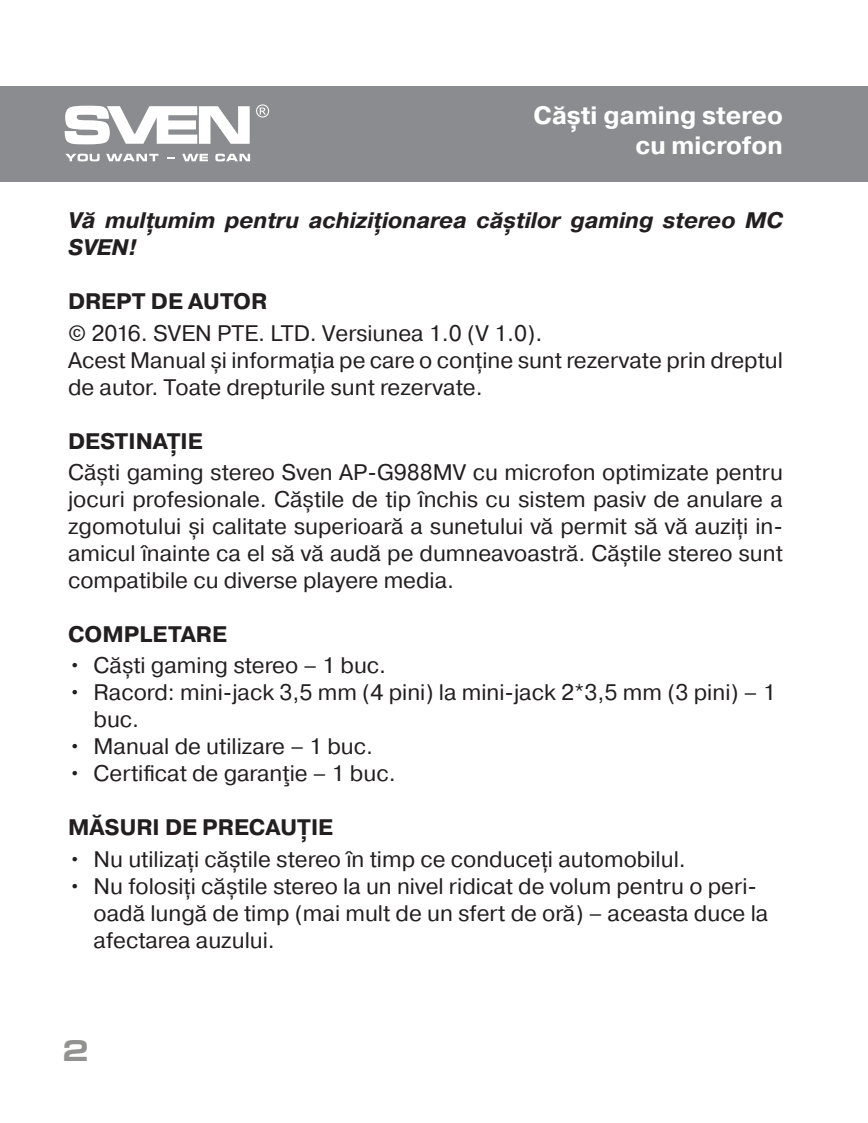
<style>
.page{position:relative;width:868px;height:1123px;background:#fff}
.page>*{position:absolute;margin:0;border:0;box-sizing:border-box;transform-origin:0 0}
.t1{font:700 30px "Eurofont Extended C";color:#929291}
.t2{font:700 25.2px/30px "Pragmatica";color:#fff;text-align:right}
.Body_Text{font:22.5px/27px "Pragmatica";color:#231f20}
.список{font:22.5px/27px "Pragmatica";color:#231f20}
.Body_Text-2{font:italic 700 22.5px/27px "Pragmatica";color:#231f20}
.Body_Text-3{font:700 22.5px "Pragmatica";color:#231f20}
.Стиль_абзаца_1{font:700 22.5px "Pragmatica";color:#231f20}
</style>
<div class="page">
<div style="left:0;top:86px;width:867px;height:96px;background:#8a8c8f"></div>
<svg style="left:65px;top:106px;width:185px;height:38px"></svg>
<svg style="left:256px;top:104px;width:13px;height:13px"></svg>
<svg style="left:65px;top:154px;width:35px;height:7px"></svg>
<svg style="left:106px;top:154px;width:53px;height:7px"></svg>
<svg style="left:167px;top:157px;width:8px;height:2px"></svg>
<svg style="left:182px;top:154px;width:26px;height:7px"></svg>
<svg style="left:215px;top:154px;width:35px;height:7px"></svg>
<p class="t2" style="left:533px;top:100px;width:251px">Căști gaming stereo cu microfon</p>
<p class="Body_Text-2" style="left:68px;top:208px;width:716px">Vă mulțumim pentru achiziționarea căștilor gaming stereo MC<br>SVEN!</p>
<p class="Body_Text-3" style="left:68px;top:287px;width:201px">DREPT DE AUTOR</p>
<p class="Body_Text" style="left:68px;top:320px;width:476px">© 2016. SVEN PTE. LTD. Versiunea 1.0 (V 1.0).</p>
<p class="Body_Text" style="left:68px;top:347px;width:716px">Acest Manual și informația pe care o conține sunt rezervate prin dreptul de autor. Toate drepturile sunt rezervate.</p>
<p class="Стиль_абзаца_1" style="left:68px;top:426px;width:136px">DESTINAȚIE</p>
<p class="Body_Text" style="left:68px;top:459px;width:716px;text-align:justify">Căști gaming stereo Sven AP-G988MV cu microfon optimizate pentru jocuri profesionale. Căștile de tip închis cu sistem pasiv de anulare a zgomotului și calitate superioară a sunetului vă permit să vă auziți in&shy;amicul înainte ca el să vă audă pe dumneavoastră. Căștile stereo sunt compatibile cu diverse playere media.</p>
<p class="Стиль_абзаца_1" style="left:68px;top:620px;width:160px">COMPLETARE</p>
<p class="список" style="left:68px;top:652px;width:320px">• Căști gaming stereo – 1 buc.</p>
<p class="список" style="left:94px;top:679px;width:684px;text-indent:-26px">• Racord: mini-jack 3,5 mm (4 pini) la mini-jack 2*3,5 mm (3 pini) – 1 buc.</p>
<p class="список" style="left:68px;top:733px;width:307px">• Manual de utilizare – 1 buc.</p>
<p class="список" style="left:68px;top:760px;width:329px">• Certificat de garanţie – 1 buc.</p>
<p class="Body_Text-3" style="left:68px;top:813px;width:267px">MĂSURI DE PRECAUȚIE</p>
<p class="список" style="left:68px;top:846px;width:619px">• Nu utilizați căștile stereo în timp ce conduceți automobilul.</p>
<p class="список" style="left:94px;top:873px;width:676px;text-indent:-26px">• Nu folosiți căștile stereo la un nivel ridicat de volum pentru o peri&shy;oadă lungă de timp (mai mult de un sfert de oră) – aceasta duce la afectarea auzului.</p>
<p class="t1" style="left:63px;top:1032px;width:27px">2</p>
</div>
